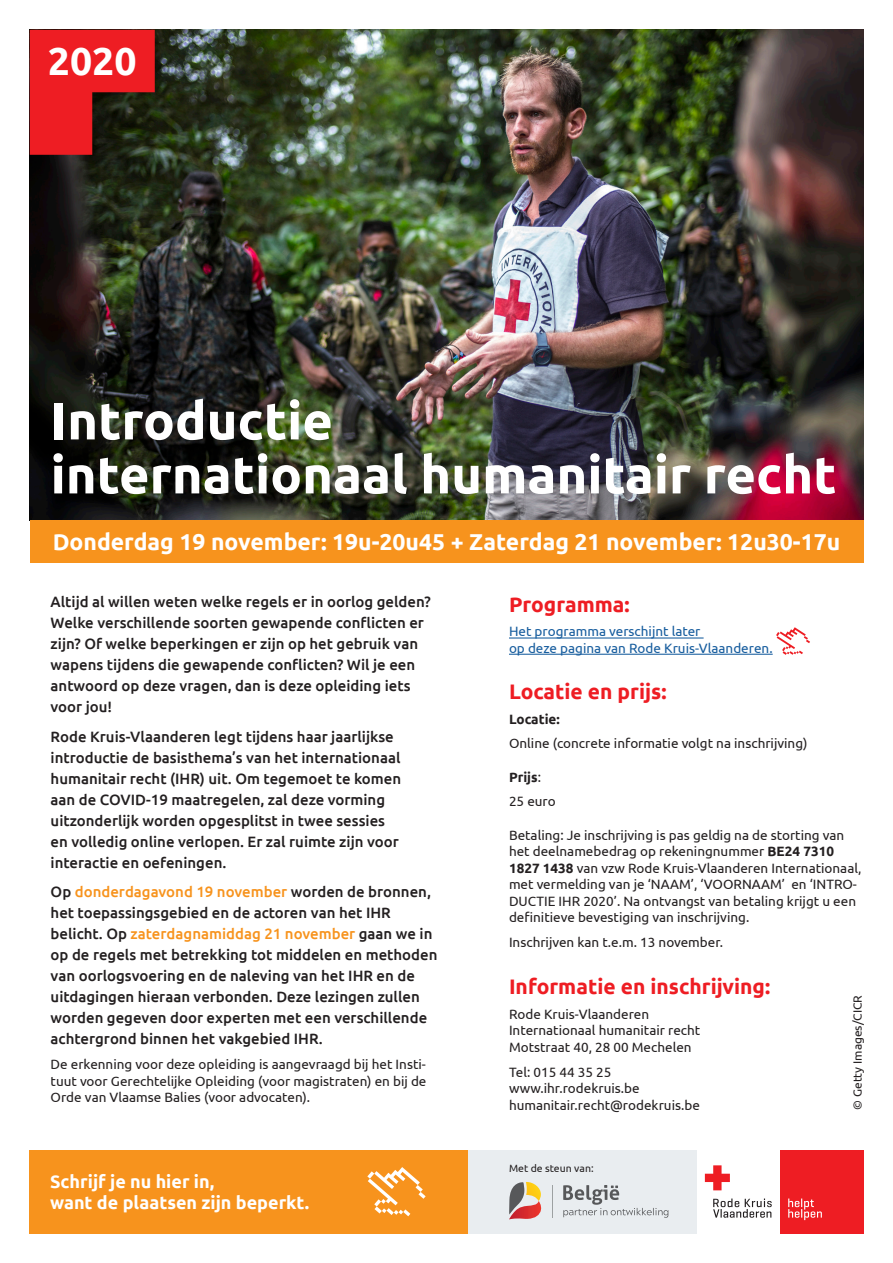
<style>
.page{position:relative;width:893px;height:1263px;background:#fff}
.page>*{position:absolute;margin:0;border:0;box-sizing:border-box;transform-origin:0 0}
.t1{font:700 52.5px/54px "Ubuntu";color:#fff}
.t2{font:700 39px "Ubuntu";color:#fff}
.t3{font:700 22.95px "Ubuntu";color:#fff}
.Tussentitel{font:700 21px "Ubuntu";color:#ee1d23}
.t4{font:700 18px/21.6px "Ubuntu";color:#fff}
.Inleiding{font:500 15px/21px "Ubuntu";color:#231f20}
.Body{font:13.5px/16.5px "Ubuntu";color:#231f20;text-align:justify}
.Body_min{font:13.5px "Ubuntu";color:#231f20}
.Body-2{font:13.5px/16.2px "Ubuntu";color:#175d9e}
.Body_min-2{font:700 13.5px "Ubuntu";color:#231f20}
.Body-3{font:700 13.5px "Ubuntu";color:#231f20}
.Body-4{font:12px "Ubuntu";color:#231f20}
.Body-5{font:10.5px "Ubuntu";color:#231f20}
.s1{color:#f7931d}
.s2{font-weight:400}
.s3{font-weight:700}
</style>
<div class="page">
<img style="left:30px;top:30px;width:833px;height:490px">
<div style="left:780px;top:1150px;width:83px;height:83px;background:#ee1d23"></div>
<svg style="left:713px;top:1198px;width:59px;height:20px"></svg>
<svg style="left:788px;top:1198px;width:34px;height:22px"></svg>
<svg style="left:705px;top:1165px;width:25px;height:25px"></svg>
<svg style="left:30px;top:30px;width:125px;height:125px;background:#b81e1e"></svg>
<div style="left:467px;top:1150px;width:229px;height:83px;background:#e9edf0"></div>
<svg style="left:563px;top:1185px;width:105px;height:33px"></svg>
<hr style="left:552px;top:1185px;width:1px;height:32px;background:#9da1a2">
<svg style="left:509px;top:1182px;width:33px;height:37px"></svg>
<div style="left:30px;top:520px;width:833px;height:43px;background:#f7931d"></div>
<hr style="left:509px;top:637px;width:195px;height:1px;background:#175d9e">
<hr style="left:509px;top:654px;width:264px;height:1px;background:#175d9e">
<div style="left:29px;top:1150px;width:438px;height:83px;background:#f7931d"></div>
<svg style="left:367px;top:1167px;width:59px;height:49px"></svg>
<svg style="left:776px;top:627px;width:34px;height:28px"></svg>
<p class="t2" style="left:48px;top:37px;width:90px">2020</p>
<p class="t1" style="left:51px;top:393px;width:787px">Introductie<br>internationaal humanitair recht</p>
<p class="t3" style="left:53px;top:528px;width:789px">Donderdag 19 november: 19u-20u45 + Zaterdag 21 november: 12u30-17u</p>
<p class="Inleiding" style="left:51px;top:591px;width:382px">Altijd al willen weten welke regels er in oorlog gelden?<br>Welke verschillende soorten gewapende conflicten er zijn? Of welke beperkingen er zijn op het gebruik van wapens tijdens die gewapende conflicten? Wil je een antwoord op deze vragen, dan is deze opleiding iets voor jou!</p>
<p class="Inleiding" style="left:51px;top:725px;width:352px">Rode Kruis-Vlaanderen legt tijdens haar jaarlijkse introductie de basisthema’s van het internationaal humanitair recht (IHR) uit. Om tegemoet te komen aan de COVID-19 maatregelen, zal deze vorming uitzonderlijk worden opgesplitst in twee sessies en volledig online verlopen. Er zal ruimte zijn voor interactie en oefeningen.</p>
<p class="Inleiding" style="left:51px;top:881px;width:388px">Op <span class="s1">donderdagavond 19 november</span> worden de bronnen, het toepassingsgebied en de actoren van het IHR belicht. Op <span class="s1">zaterdagnamiddag 21 november</span> gaan we in op de regels met betrekking tot middelen en methoden van oorlogsvoering en de naleving van het IHR en de uitdagingen hieraan verbonden. Deze lezingen zullen worden gegeven door experten met een verschillende achtergrond binnen het vakgebied IHR.</p>
<p class="Body" style="left:51px;top:1055px;width:377px">De erkenning voor deze opleiding is aangevraagd bij het Insti&shy;tuut voor Gerechtelijke Opleiding (voor magistraten) en bij de Orde van Vlaamse Balies (voor advocaten).</p>
<p class="t4" style="left:50px;top:1170px;width:261px">Schrijf je nu hier in,<br>want de plaatsen zijn beperkt.</p>
<p class="Tussentitel" style="left:509px;top:591px;width:122px">Programma:</p>
<p class="Body-2" style="left:509px;top:623px;width:265px">Het programma verschijnt later<br>op deze pagina van Rode Kruis-Vlaanderen.</p>
<p class="Tussentitel" style="left:509px;top:679px;width:159px">Locatie en prijs:</p>
<p class="Body_min-2" style="left:509px;top:711px;width:52px">Locatie:</p>
<p class="Body" style="left:509px;top:735px;width:300px">Online (concrete informatie volgt na inschrijving)</p>
<p class="Body-3" style="left:509px;top:769px;width:34px">Prijs<span class="s2">:</span></p>
<p class="Body" style="left:509px;top:793px;width:48px">25 euro</p>
<p class="Body" style="left:509px;top:826px;width:354px;text-align:left">Betaling: Je inschrijving is pas geldig na de storting van het deelnamebedrag op rekeningnummer <span class="s3">BE24 7310<br>1827 1438</span> van vzw Rode Kruis-Vlaanderen Internationaal, met vermelding van je ‘NAAM’, ‘VOORNAAM’ en ‘INTRO-DUCTIE IHR 2020’. Na ontvangst van betaling krijgt u een definitieve bevestiging van inschrijving.</p>
<p class="Body" style="left:509px;top:934px;width:216px">Inschrijven kan t.e.m. 13 november.</p>
<p class="Tussentitel" style="left:509px;top:973px;width:263px">Informatie en inschrijving:</p>
<p class="Body_min" style="left:509px;top:1006px;width:142px">Rode Kruis-Vlaanderen</p>
<p class="Body_min" style="left:509px;top:1022px;width:193px">Internationaal humanitair recht</p>
<p class="Body" style="left:509px;top:1038px;width:184px">Motstraat 40, 28 00 Mechelen</p>
<p class="Body_min" style="left:509px;top:1064px;width:104px">Tel: 015 44 35 25</p>
<p class="Body_min" style="left:509px;top:1080px;width:132px">www.ihr.rodekruis.be</p>
<p class="Body" style="left:509px;top:1096px;width:192px">humanitair.recht@rodekruis.be</p>
<p class="Body-4" style="left:850px;top:1110px;width:116px;rotate:-90deg">© Getty Images/CICR</p>
<p class="Body-5" style="left:509px;top:1162px;width:86px">Met de steun van:</p>
</div>
